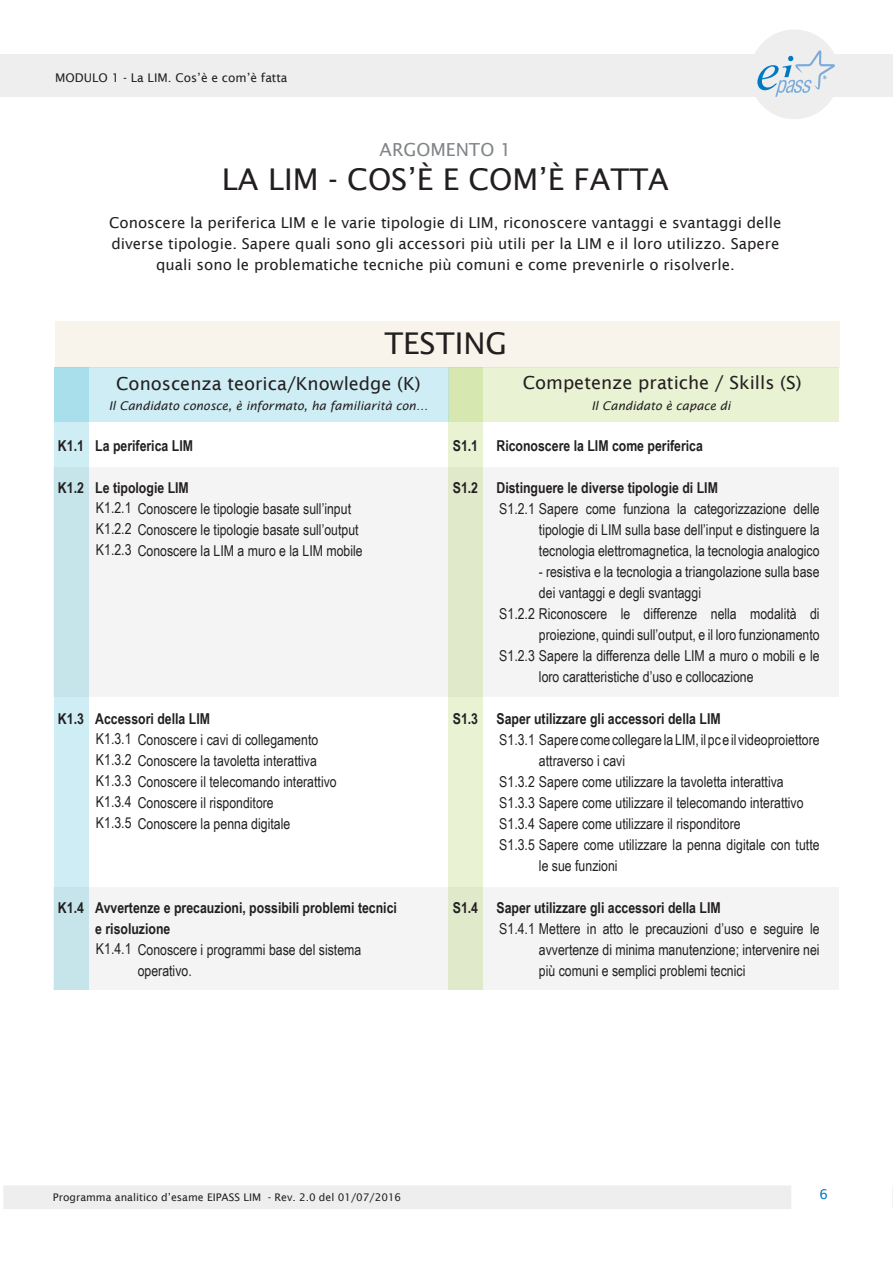
<style>
.page{position:relative;width:893px;height:1263px;background:#fff}
.page>*{position:absolute;margin:0;border:0;box-sizing:border-box;transform-origin:0 0}
.Sub-title{font:30px "Lucida Sans";color:#231f20}
.Top-title{font:18px "Lucida Sans";color:#231f20}
.Top-title-2{font:18px "Lucida Sans";color:#828587}
.t1{font:15px/21px "Arial Narrow";color:#231f20}
.t2{font:700 15px/21px "Arial Narrow";color:#231f20}
.t3{font:15px/21px "Lucida Sans";color:#231f20;text-align:center}
.t4{font:13.5px "Lucida Sans";color:#0078c0}
.t5{font:italic 12px "Lucida Sans";color:#231f20}
.t6{font:12px "Lucida Sans";color:#231f20}
.t7{font:10.5px "Lucida Sans";color:#231f20}
</style>
<div class="page">
<div style="left:0;top:54px;width:893px;height:43px;background:#eeeeef"></div>
<div style="left:749px;top:29px;width:90px;height:90px;background:#eeeeef;border-radius:50%"></div>
<div style="left:3px;top:1185px;width:788px;height:24px;background:#eeeeef"></div>
<svg style="left:892px;top:1186px;width:1px;height:22px"></svg>
<svg style="left:757px;top:50px;width:78px;height:47px"></svg>
<div style="left:55px;top:321px;width:785px;height:46px;background:#f8f2e6"></div>
<div style="left:449px;top:367px;width:389px;height:55px;background:#e9f2d3"></div>
<div style="left:53px;top:887px;width:785px;height:102px;background:#f4f4f4"></div>
<div style="left:53px;top:467px;width:786px;height:230px;background:#f4f4f4"></div>
<svg style="left:449px;top:367px;width:34px;height:622px;background:#e2eccb"></svg>
<div style="left:54px;top:367px;width:34px;height:622px;background:#c6e5eb"></div>
<svg style="left:54px;top:367px;width:395px;height:55px;background:#cbebf2"></svg>
<p class="t6" style="left:55px;top:70px;width:234px">MODULO 1 - La LIM. Cos’è e com’è fatta</p>
<p class="Top-title-2" style="left:380px;top:140px;width:133px">ARGOMENTO 1</p>
<p class="Sub-title" style="left:222px;top:162px;width:449px">LA LIM - COS’È E COM’È FATTA</p>
<p class="t3" style="left:109px;top:212px;width:674px">Conoscere la periferica LIM e le varie tipologie di LIM, riconoscere vantaggi e svantaggi delle diverse tipologie. Sapere quali sono gli accessori più utili per la LIM e il loro utilizzo. Sapere quali sono le problematiche tecniche più comuni e come prevenirle o risolverle.</p>
<p class="Sub-title" style="left:384px;top:326px;width:124px">TESTING</p>
<p class="Top-title" style="left:116px;top:373px;width:306px">Conoscenza teorica/Knowledge (K)</p>
<p class="t5" style="left:109px;top:399px;width:321px">Il Candidato conosce, è informato, ha familiarità con…</p>
<p class="t5" style="left:591px;top:399px;width:141px">Il Candidato è capace di</p>
<p class="Top-title" style="left:523px;top:372px;width:280px">Competenze pratiche / Skills (S)</p>
<p class="t2" style="left:58px;top:434px;width:27px">K1.1</p>
<p class="t2" style="left:58px;top:476px;width:27px">K1.2</p>
<p class="t2" style="left:95px;top:434px;width:99px">La periferica LIM</p>
<p class="t2" style="left:95px;top:476px;width:95px">Le tipologie LIM</p>
<p class="t1" style="left:96px;top:497px;width:264px">K1.2.1 Conoscere le tipologie basate sull’input<br>K1.2.2 Conoscere le tipologie basate sull’output</p>
<p class="t1" style="left:96px;top:539px;width:268px">K1.2.3 Conoscere la LIM a muro e la LIM mobile</p>
<p class="t2" style="left:58px;top:707px;width:27px">K1.3</p>
<p class="t2" style="left:95px;top:707px;width:116px">Accessori della LIM</p>
<p class="t1" style="left:96px;top:728px;width:224px">K1.3.1 Conoscere i cavi di collegamento<br>K1.3.2 Conoscere la tavoletta interattiva</p>
<p class="t1" style="left:96px;top:770px;width:242px">K1.3.3 Conoscere il telecomando interattivo</p>
<p class="t1" style="left:96px;top:791px;width:179px">K1.3.4 Conoscere il risponditore</p>
<p class="t1" style="left:96px;top:812px;width:196px">K1.3.5 Conoscere la penna digitale</p>
<p class="t2" style="left:58px;top:896px;width:27px">K1.4</p>
<p class="t2" style="left:95px;top:896px;width:303px">Avvertenze e precauzioni, possibili problemi tecnici e risoluzione</p>
<p class="t1" style="left:138px;top:938px;width:225px;text-indent:-42px">K1.4.1 Conoscere i programmi base del sistema operativo.</p>
<p class="t2" style="left:453px;top:434px;width:27px">S1.1</p>
<p class="t2" style="left:453px;top:476px;width:27px">S1.2</p>
<p class="t2" style="left:453px;top:707px;width:27px">S1.3</p>
<p class="t2" style="left:453px;top:896px;width:27px">S1.4</p>
<p class="t2" style="left:496px;top:434px;width:208px">Riconoscere la LIM come periferica</p>
<p class="t2" style="left:496px;top:476px;width:223px">Distinguere le diverse tipologie di LIM</p>
<p class="t1" style="left:539px;top:497px;width:282px;text-align:justify;text-indent:-40px">S1.2.1 Sapere come funziona la categorizzazione delle tipologie di LIM sulla base dell’input e distinguere la tecnologia elettromagnetica, la tecnologia analogico</p>
<p class="t1" style="left:539px;top:560px;width:282px">- resistiva e la tecnologia a triangolazione sulla base dei vantaggi e degli svantaggi</p>
<p class="t1" style="left:499px;top:602px;width:322px;text-align:right">S1.2.2 Riconoscere le differenze nella modalità di proiezione, quindi sull’output, e il loro funzionamento</p>
<p class="t1" style="left:539px;top:644px;width:282px;text-indent:-40px">S1.2.3 Sapere la differenza delle LIM a muro o mobili e le loro caratteristiche d’uso e collocazione</p>
<p class="t2" style="left:496px;top:707px;width:226px">Saper utilizzare gli accessori della LIM</p>
<p class="t1" style="left:539px;top:728px;width:282px;text-indent:-40px">S1.3.1 Sapere come collegare la LIM, il pc e il videoproiettore attraverso i cavi</p>
<p class="t1" style="left:499px;top:770px;width:286px">S1.3.2 Sapere come utilizzare la tavoletta interattiva</p>
<p class="t1" style="left:499px;top:791px;width:306px">S1.3.3 Sapere come utilizzare il telecomando interattivo</p>
<p class="t1" style="left:499px;top:812px;width:243px">S1.3.4 Sapere come utilizzare il risponditore</p>
<p class="t1" style="left:539px;top:833px;width:282px;text-indent:-40px">S1.3.5 Sapere come utilizzare la penna digitale con tutte le sue funzioni</p>
<p class="t2" style="left:496px;top:896px;width:226px">Saper utilizzare gli accessori della LIM</p>
<p class="t1" style="left:539px;top:917px;width:282px;text-align:justify;text-indent:-40px">S1.4.1 Mettere in atto le precauzioni d’uso e seguire le avvertenze di minima manutenzione; intervenire nei più comuni e semplici problemi tecnici</p>
<p class="t7" style="left:53px;top:1191px;width:350px">Programma analitico d’esame EIPASS LIM - Rev. 2.0 del 01/07/2016</p>
<p class="t4" style="left:819px;top:1186px;width:10px">6</p>
</div>
